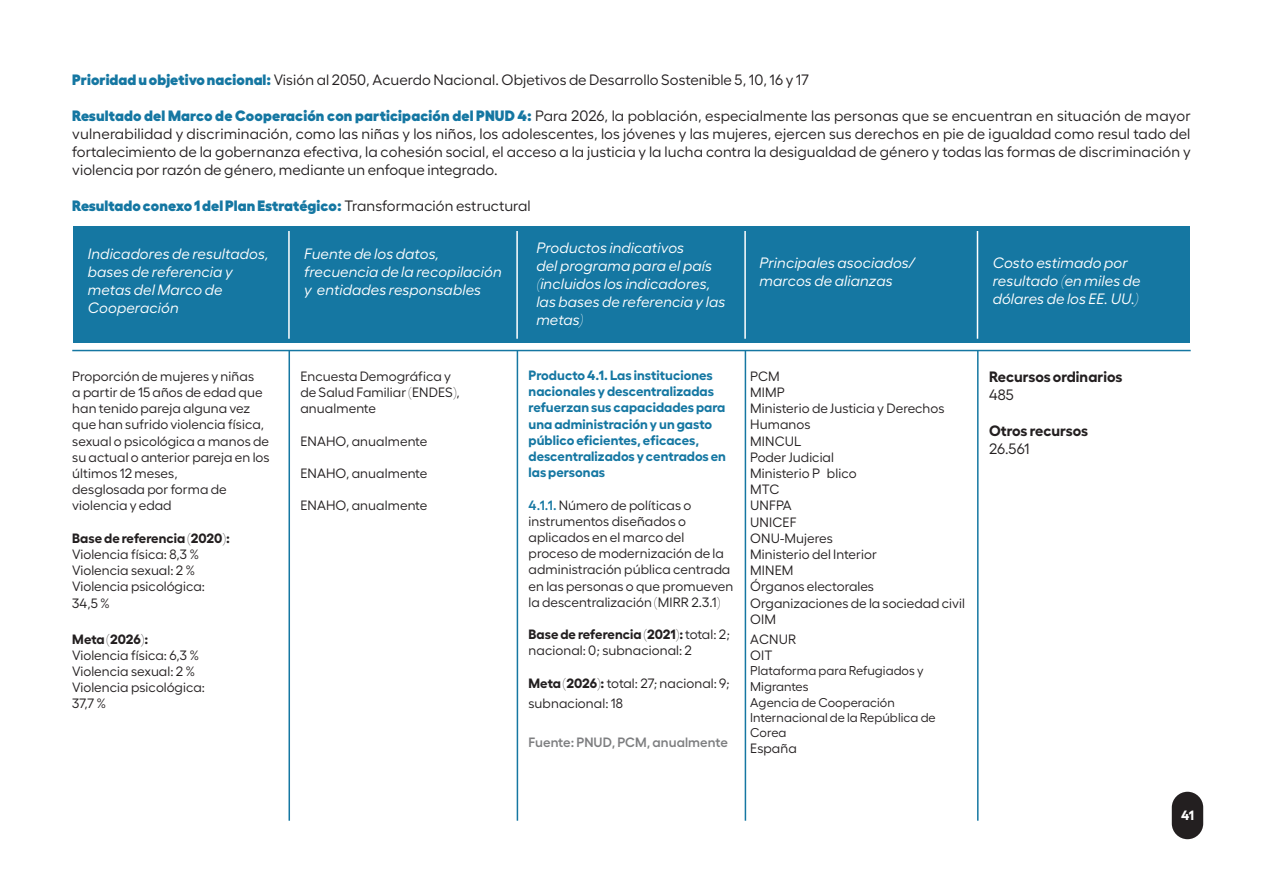
<style>
.page{position:relative;width:1263px;height:893px;background:#fff}
.page>*{position:absolute;margin:0;border:0;box-sizing:border-box;transform-origin:0 0}
.cuerpo_de_texto{font:15px/18px "Fellix";letter-spacing:.005em;color:#231f20;text-align:justify}
.cuerpo_de_texto-2{font:italic 15px/18px "Fellix";letter-spacing:.005em;color:#fff}
.cuerpo_de_texto-3{font:900 15px "Fellix";letter-spacing:.005em;color:#1577a2}
.cuerpo_de_texto-4{font:700 15px "Fellix";color:#231f20}
.cuerpo_de_texto-5{font:13.5px/16.2px "Fellix";letter-spacing:.005em;color:#231f20}
.cuerpo_de_texto-6{font:700 13.5px/16.2px "Fellix";letter-spacing:.005em;color:#1577a2}
.cuerpo_de_texto-7{font:700 13.5px "Fellix";color:#231f20}
.cuerpo_de_texto-8{font:600 13.5px "Fellix";letter-spacing:.005em;color:#7d7e80}
.t1{font:700 13.5px "Fellix";color:#fff}
.cuerpo_de_texto-9{font:12.75px/15.3px "Fellix";letter-spacing:.005em;color:#231f20}
.s1{font-weight:900;color:#1577a2}
.s2{font-weight:400;color:#231f20}
.s3{font-weight:600;color:#1577a2}
.s4{font-weight:400}
.s5{font-weight:700}
</style>
<div class="page">
<hr style="left:288px;top:351px;width:2px;height:470px;background:#1577a2">
<hr style="left:72px;top:350px;width:1119px;height:1px;background:#1577a2">
<hr style="left:745px;top:351px;width:1px;height:470px;background:#1577a2">
<hr style="left:517px;top:351px;width:1px;height:470px;background:#1577a2">
<hr style="left:977px;top:351px;width:1px;height:470px;background:#1577a2">
<div style="left:73px;top:226px;width:1116px;height:117px;background:#1577a2"></div>
<hr style="left:288px;top:231px;width:2px;height:108px;background:#fff">
<hr style="left:744px;top:231px;width:2px;height:108px;background:#fff">
<hr style="left:516px;top:231px;width:2px;height:108px;background:#fff">
<hr style="left:977px;top:231px;width:1px;height:108px;background:#fff">
<div style="left:1172px;top:792px;width:31px;height:47px;background:#231f20;border-radius:16px"></div>
<p class="cuerpo_de_texto" style="left:72px;top:69px;width:738px"><span class="s1">Prioridad u objetivo nacional:</span> Visión al 2050, Acuerdo Nacional. Objetivos de Desarrollo Sostenible 5, 10, 16 y 17</p>
<p class="cuerpo_de_texto" style="left:72px;top:105px;width:1120px"><span class="s1">Resultado del Marco de Cooperación con participación del PNUD 4:</span> Para 2026, la población, especialmente las personas que se encuentran en situación de mayor vulnerabilidad y discriminación, como las niñas y los niños, los adolescentes, los jóvenes y las mujeres, ejercen sus derechos en pie de igualdad como resul tado del fortalecimiento de la gobernanza efectiva, la cohesión social, el acceso a la justicia y la lucha contra la desigualdad de género y todas las formas de discriminación y violencia por razón de género, mediante un enfoque integrado.</p>
<p class="cuerpo_de_texto-3" style="left:72px;top:193px;width:460px">Resultado conexo 1 del Plan Estratégico: <span class="s2">Transformación estructural</span></p>
<p class="cuerpo_de_texto-2" style="left:88px;top:243px;width:182px">Indicadores de resultados, bases de referencia y metas del Marco de<br>Cooperación</p>
<p class="cuerpo_de_texto-2" style="left:304px;top:243px;width:199px">Fuente de los datos, frecuencia de la recopilación y entidades responsables</p>
<p class="cuerpo_de_texto-5" style="left:72px;top:367px;width:199px">Proporción de mujeres y niñas<br>a partir de 15 años de edad que han tenido pareja alguna vez que han sufrido violencia física, sexual o psicológica a manos de su actual o anterior pareja en los últimos 12 meses,</p>
<p class="cuerpo_de_texto-5" style="left:72px;top:480px;width:156px">desglosada por forma de</p>
<p class="cuerpo_de_texto-5" style="left:72px;top:496px;width:101px">violencia y edad</p>
<p class="cuerpo_de_texto-7" style="left:72px;top:527px;width:159px">Base de referencia (2020):</p>
<p class="cuerpo_de_texto-5" style="left:72px;top:545px;width:128px">Violencia física: 8,3 %</p>
<p class="cuerpo_de_texto-5" style="left:72px;top:561px;width:125px">Violencia sexual: 2 %</p>
<p class="cuerpo_de_texto-5" style="left:72px;top:577px;width:134px">Violencia psicológica:</p>
<p class="cuerpo_de_texto-5" style="left:72px;top:593px;width:39px">34,5 %</p>
<p class="cuerpo_de_texto-7" style="left:72px;top:628px;width:77px">Meta (2026):</p>
<p class="cuerpo_de_texto-5" style="left:72px;top:646px;width:128px">Violencia física: 6,3 %</p>
<p class="cuerpo_de_texto-5" style="left:72px;top:662px;width:125px">Violencia sexual: 2 %</p>
<p class="cuerpo_de_texto-5" style="left:72px;top:678px;width:134px">Violencia psicológica:</p>
<p class="cuerpo_de_texto-5" style="left:72px;top:694px;width:35px">37,7 %</p>
<p class="cuerpo_de_texto-5" style="left:300px;top:367px;width:152px">Encuesta Demográfica y</p>
<p class="cuerpo_de_texto-5" style="left:300px;top:383px;width:161px">de Salud Familiar (ENDES),</p>
<p class="cuerpo_de_texto-5" style="left:300px;top:399px;width:77px">anualmente</p>
<p class="cuerpo_de_texto-5" style="left:300px;top:431px;width:128px">ENAHO, anualmente</p>
<p class="cuerpo_de_texto-5" style="left:300px;top:464px;width:128px">ENAHO, anualmente</p>
<p class="cuerpo_de_texto-5" style="left:300px;top:496px;width:128px">ENAHO, anualmente</p>
<p class="cuerpo_de_texto-2" style="left:536px;top:237px;width:149px">Productos indicativos</p>
<p class="cuerpo_de_texto-2" style="left:536px;top:255px;width:190px">del programa para el país (incluidos los indicadores, las bases de referencia y las metas)</p>
<p class="cuerpo_de_texto-2" style="left:759px;top:252px;width:157px">Principales asociados/ marcos de alianzas</p>
<p class="cuerpo_de_texto-2" style="left:993px;top:252px;width:149px">Costo estimado por resultado (en miles de dólares de los EE. UU.)</p>
<p class="cuerpo_de_texto-6" style="left:529px;top:366px;width:199px">Producto 4.1. Las instituciones nacionales y descentralizadas refuerzan sus capacidades para una administración y un gasto público eficientes, eficaces, descentralizados y centrados en las personas</p>
<p class="cuerpo_de_texto-5" style="left:529px;top:495px;width:164px"><span class="s3">4.1.1.</span> Número de políticas o instrumentos diseñados o aplicados en el marco del</p>
<p class="cuerpo_de_texto-5" style="left:529px;top:544px;width:206px">proceso de modernización de la administración pública centrada en las personas o que promueven la descentralización (MIRR 2.3.1)</p>
<p class="cuerpo_de_texto-7" style="left:529px;top:624px;width:203px">Base de referencia (2021): <span class="s4">total: 2;</span></p>
<p class="cuerpo_de_texto-5" style="left:529px;top:641px;width:165px">nacional: 0; subnacional: 2</p>
<p class="cuerpo_de_texto-5" style="left:529px;top:674px;width:203px"><span class="s5">Meta (2026):</span> total: 27; nacional: 9;</p>
<p class="cuerpo_de_texto-5" style="left:529px;top:693px;width:96px">subnacional: 18</p>
<p class="cuerpo_de_texto-8" style="left:529px;top:732px;width:201px">Fuente: PNUD, PCM, anualmente</p>
<p class="cuerpo_de_texto-5" style="left:750px;top:367px;width:31px">PCM</p>
<p class="cuerpo_de_texto-5" style="left:750px;top:383px;width:36px">MIMP</p>
<p class="cuerpo_de_texto-5" style="left:750px;top:399px;width:196px">Ministerio de Justicia y Derechos</p>
<p class="cuerpo_de_texto-5" style="left:750px;top:415px;width:62px">Humanos</p>
<p class="cuerpo_de_texto-5" style="left:750px;top:431px;width:53px">MINCUL</p>
<p class="cuerpo_de_texto-5" style="left:750px;top:448px;width:85px">Poder Judicial</p>
<p class="cuerpo_de_texto-5" style="left:750px;top:464px;width:108px">Ministerio P blico</p>
<p class="cuerpo_de_texto-5" style="left:750px;top:480px;width:31px">MTC</p>
<p class="cuerpo_de_texto-5" style="left:750px;top:496px;width:43px">UNFPA</p>
<p class="cuerpo_de_texto-5" style="left:750px;top:512px;width:48px">UNICEF</p>
<p class="cuerpo_de_texto-5" style="left:750px;top:529px;width:84px">ONU-Mujeres</p>
<p class="cuerpo_de_texto-5" style="left:750px;top:545px;width:128px">Ministerio del Interior</p>
<p class="cuerpo_de_texto-5" style="left:750px;top:561px;width:45px">MINEM</p>
<p class="cuerpo_de_texto-5" style="left:750px;top:577px;width:125px">Órganos electorales</p>
<p class="cuerpo_de_texto-5" style="left:750px;top:593px;width:216px">Organizaciones de la sociedad civil</p>
<p class="cuerpo_de_texto-5" style="left:750px;top:610px;width:27px">OIM</p>
<p class="cuerpo_de_texto-5" style="left:750px;top:629px;width:48px">ACNUR</p>
<p class="cuerpo_de_texto-5" style="left:750px;top:646px;width:24px">OIT</p>
<p class="cuerpo_de_texto-9" style="left:750px;top:661px;width:175px;line-height:16.2px">Plataforma para Refugiados y<br>Migrantes</p>
<p class="cuerpo_de_texto-9" style="left:750px;top:693px;width:187px">Agencia de Cooperación<br>Internacional de la República de<br>Corea</p>
<p class="cuerpo_de_texto-5" style="left:750px;top:739px;width:48px">España</p>
<p class="cuerpo_de_texto-4" style="left:989px;top:365px;width:135px">Recursos ordinarios</p>
<p class="cuerpo_de_texto" style="left:989px;top:385px;width:26px">485</p>
<p class="cuerpo_de_texto-4" style="left:989px;top:419px;width:100px">Otros recursos</p>
<p class="cuerpo_de_texto" style="left:989px;top:439px;width:42px">26.561</p>
<p class="t1" style="left:1181px;top:804px;width:14px">41</p>
</div>
